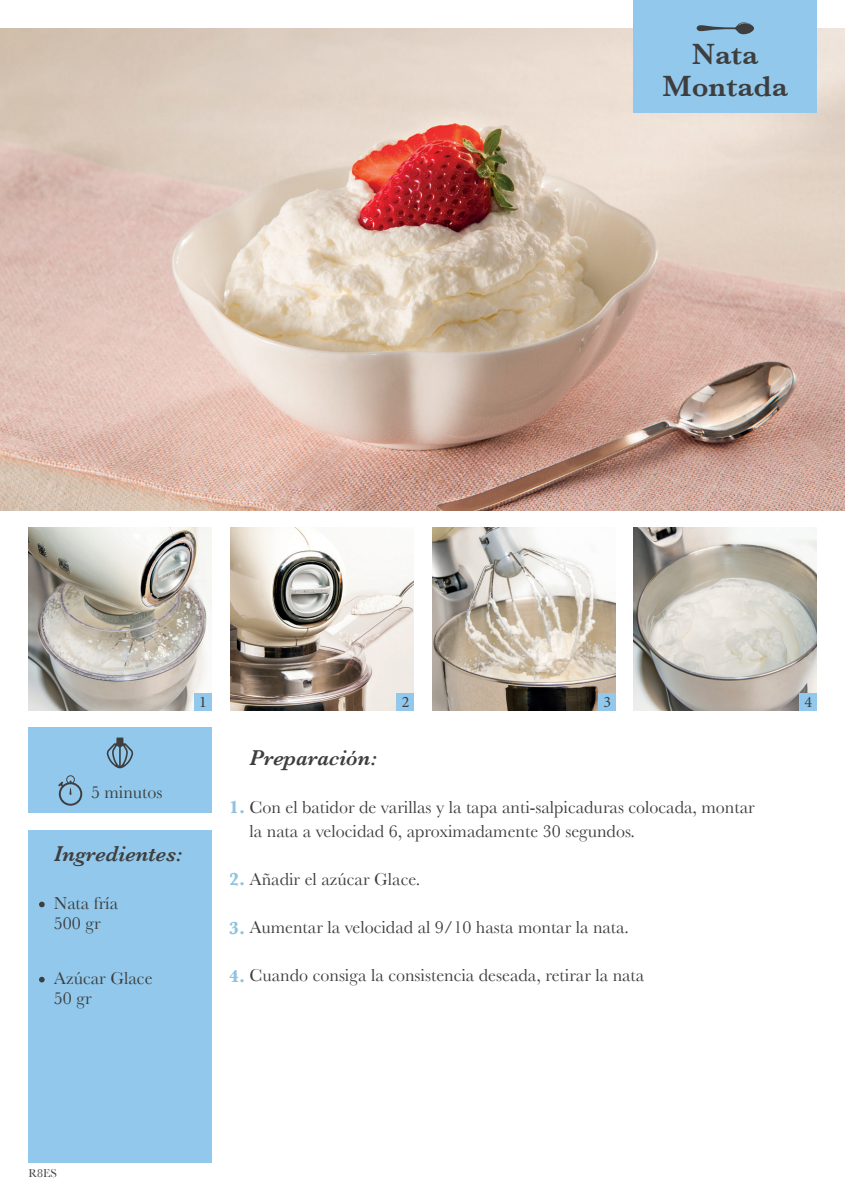
<style>
.page{position:relative;width:845px;height:1191px;background:#fff}
.page>*{position:absolute;margin:0;border:0;box-sizing:border-box;transform-origin:0 0}
.t1{font:600 30px/32px "Baskerville";color:#3e3e3f;text-align:center}
.t2{font:italic 600 22px "Baskerville";color:#3e3e3f}
.t3{font:18px/20px "Baskerville";color:#3e3e3f}
.t4{font:16px "Minion Pro";color:#3e3e3f}
.t5{font:12px "Baskerville";color:#3e3e3f}
.s1{font-weight:700;font-size:18.2px;color:#8ec2de}
</style>
<div class="page">
<img style="left:28px;top:527px;width:183px;height:183px">
<img style="left:0;top:28px;width:845px;height:482px">
<img style="left:231px;top:527px;width:183px;height:183px">
<img style="left:432px;top:527px;width:183px;height:183px">
<img style="left:633px;top:527px;width:183px;height:183px">
<div style="left:28px;top:829px;width:183px;height:333px;background:#91c8eb"></div>
<div style="left:194px;top:693px;width:17px;height:17px;background:#91c8eb"></div>
<div style="left:397px;top:693px;width:17px;height:17px;background:#91c8eb"></div>
<div style="left:598px;top:693px;width:17px;height:17px;background:#91c8eb"></div>
<div style="left:799px;top:693px;width:17px;height:17px;background:#91c8eb"></div>
<div style="left:634px;top:0;width:183px;height:112px;background:#91c8eb"></div>
<svg style="left:696px;top:22px;width:58px;height:12px"></svg>
<div style="left:28px;top:727px;width:183px;height:85px;background:#91c8eb"></div>
<svg style="left:39px;top:901px;width:6px;height:6px"></svg>
<svg style="left:58px;top:775px;width:24px;height:30px"></svg>
<svg style="left:106px;top:737px;width:27px;height:31px"></svg>
<svg style="left:39px;top:976px;width:6px;height:6px"></svg>
<h1 class="t1" style="left:662px;top:38px;width:127px">Nata<br>Montada</h1>
<p class="t3" style="left:91px;top:782px;width:73px">5 minutos</p>
<p class="t2" style="left:54px;top:841px;width:130px">Ingredientes:</p>
<p class="t3" style="left:54px;top:893px;width:66px">Nata fría<br>500 gr</p>
<p class="t3" style="left:54px;top:968px;width:100px">Azúcar Glace<br>50 gr</p>
<p class="t4" style="left:199px;top:691px;width:9px">1</p>
<p class="t4" style="left:402px;top:691px;width:9px">2</p>
<p class="t4" style="left:603px;top:691px;width:9px">3</p>
<p class="t4" style="left:804px;top:691px;width:9px">4</p>
<p class="t2" style="left:249px;top:745px;width:129px">Preparación:</p>
<p class="t3" style="left:229px;top:797px;width:527px"><span class="s1">1.</span> Con el batidor de varillas y la tapa anti-salpicaduras colocada, montar</p>
<p class="t3" style="left:249px;top:821px;width:387px">la nata a velocidad 6, aproximadamente 30 segundos.</p>
<p class="t3" style="left:229px;top:869px;width:192px"><span class="s1">2.</span> Añadir el azúcar Glace.</p>
<p class="t3" style="left:229px;top:917px;width:401px"><span class="s1">3.</span> Aumentar la velocidad al 9/10 hasta montar la nata.</p>
<p class="t3" style="left:229px;top:965px;width:416px"><span class="s1">4.</span> Cuando consiga la consistencia deseada, retirar la nata</p>
<p class="t5" style="left:28px;top:1166px;width:30px">R8ES</p>
</div>
